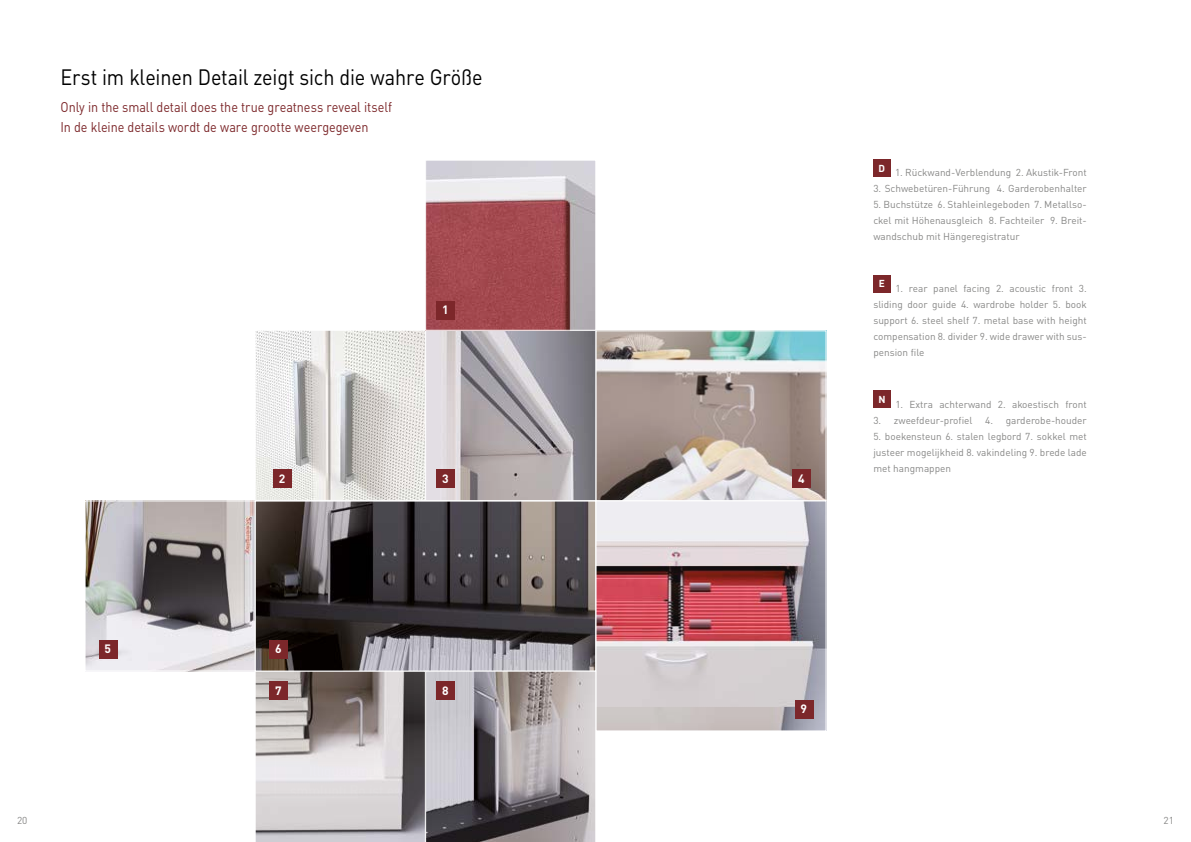
<style>
.page{position:relative;width:1191px;height:842px;background:#fff}
.page>*{position:absolute;margin:0;border:0;box-sizing:border-box;transform-origin:0 0}
.t1{font:22px "DINOT";letter-spacing:-.01em;color:#000;scale:.9 1}
.t2{font:14px/20px "DINOT";letter-spacing:-.005em;color:#7c272a;scale:.9 1}
.t3{font:700 12px "DINOT";color:#fff}
.t4{font:10px/16px "DINOT";color:#878786;text-align:justify}
.t5{font:700 10px "DINOT";color:#fff}
</style>
<div class="page">
<img style="left:87px;top:502px;width:167px;height:167px">
<div style="left:85px;top:500px;width:171px;height:171px;border:1px solid #fff"></div>
<div style="left:873px;top:159px;width:17px;height:17px;background:#7c272a"></div>
<div style="left:873px;top:275px;width:17px;height:17px;background:#7c272a"></div>
<div style="left:873px;top:390px;width:17px;height:17px;background:#7c272a"></div>
<img style="left:257px;top:332px;width:337px;height:338px">
<div style="left:255px;top:330px;width:171px;height:171px;border:1px solid #fff"></div>
<img style="left:597px;top:332px;width:227px;height:397px">
<div style="left:595px;top:500px;width:231px;height:231px;border:1px solid #fff"></div>
<div style="left:595px;top:330px;width:231px;height:171px;border:1px solid #fff"></div>
<div style="left:425px;top:330px;width:171px;height:171px;border:1px solid #fff"></div>
<div style="left:255px;top:501px;width:341px;height:171px;border:1px solid #fff"></div>
<img style="left:427px;top:162px;width:167px;height:167px">
<div style="left:425px;top:160px;width:171px;height:171px;border:1px solid #fff"></div>
<svg style="left:255px;top:671px;width:341px;height:171px"></svg>
<div style="left:436px;top:301px;width:19px;height:19px;background:#7c272a"></div>
<div style="left:436px;top:469px;width:19px;height:19px;background:#7c272a"></div>
<div style="left:436px;top:681px;width:19px;height:19px;background:#7c272a"></div>
<div style="left:273px;top:469px;width:19px;height:19px;background:#7c272a"></div>
<div style="left:269px;top:681px;width:19px;height:19px;background:#7c272a"></div>
<div style="left:269px;top:640px;width:19px;height:19px;background:#7c272a"></div>
<div style="left:99px;top:640px;width:18px;height:19px;background:#7c272a"></div>
<div style="left:792px;top:469px;width:19px;height:19px;background:#7c272a"></div>
<div style="left:795px;top:700px;width:19px;height:19px;background:#7c272a"></div>
<h1 class="t1" style="left:60px;top:60px;width:471px">Erst im kleinen Detail zeigt sich die wahre Größe</h1>
<h2 class="t2" style="left:60px;top:96px;width:370px">Only in the small detail does the true greatness reveal itself<br>In de kleine details wordt de ware grootte weergegeven</h2>
<p class="t3" style="left:279px;top:469px;width:8px">2</p>
<p class="t3" style="left:105px;top:640px;width:8px">5</p>
<p class="t3" style="left:275px;top:640px;width:8px">6</p>
<p class="t3" style="left:275px;top:681px;width:8px">7</p>
<p class="t3" style="left:442px;top:300px;width:8px">1</p>
<p class="t3" style="left:442px;top:469px;width:8px">3</p>
<p class="t3" style="left:442px;top:681px;width:8px">8</p>
<p class="t3" style="left:798px;top:469px;width:8px">4</p>
<p class="t5" style="left:878px;top:160px;width:8px">D</p>
<p class="t4" style="left:895px;top:164px;width:193px">1. Rückwand-Verblendung 2. Akustik-Front</p>
<p class="t4" style="left:873px;top:180px;width:215px">3. Schwebetüren-Führung 4. Garderobenhalter</p>
<p class="t4" style="left:873px;top:196px;width:215px">5. Buchstütze 6. Stahleinlegeboden 7. Metallso&shy;ckel mit Höhenausgleich 8. Fachteiler 9. Breit&shy;wandschub mit Hängeregistratur</p>
<p class="t5" style="left:879px;top:276px;width:8px">E</p>
<p class="t4" style="left:873px;top:279px;width:215px;text-indent:22px">1. rear panel facing 2. acoustic front 3. sliding door guide 4. wardrobe holder 5. book support 6. steel shelf 7. metal base with height compensation 8. divider 9. wide drawer with sus&shy;pension file</p>
<p class="t5" style="left:878px;top:391px;width:9px">N</p>
<p class="t4" style="left:895px;top:395px;width:193px">1. Extra achterwand 2. akoestisch front</p>
<p class="t4" style="left:873px;top:411px;width:101px">3. zweefdeur-profiel</p>
<p class="t4" style="left:985px;top:411px;width:103px">4. garderobe-houder</p>
<p class="t4" style="left:873px;top:427px;width:215px">5. boekensteun 6. stalen legbord 7. sokkel met justeer mogelijkheid 8. vakindeling 9. brede lade met hangmappen</p>
<p class="t3" style="left:800px;top:700px;width:8px">9</p>
<p class="t4" style="left:17px;top:812px;width:12px">20</p>
<p class="t4" style="left:1163px;top:812px;width:12px">21</p>
</div>
